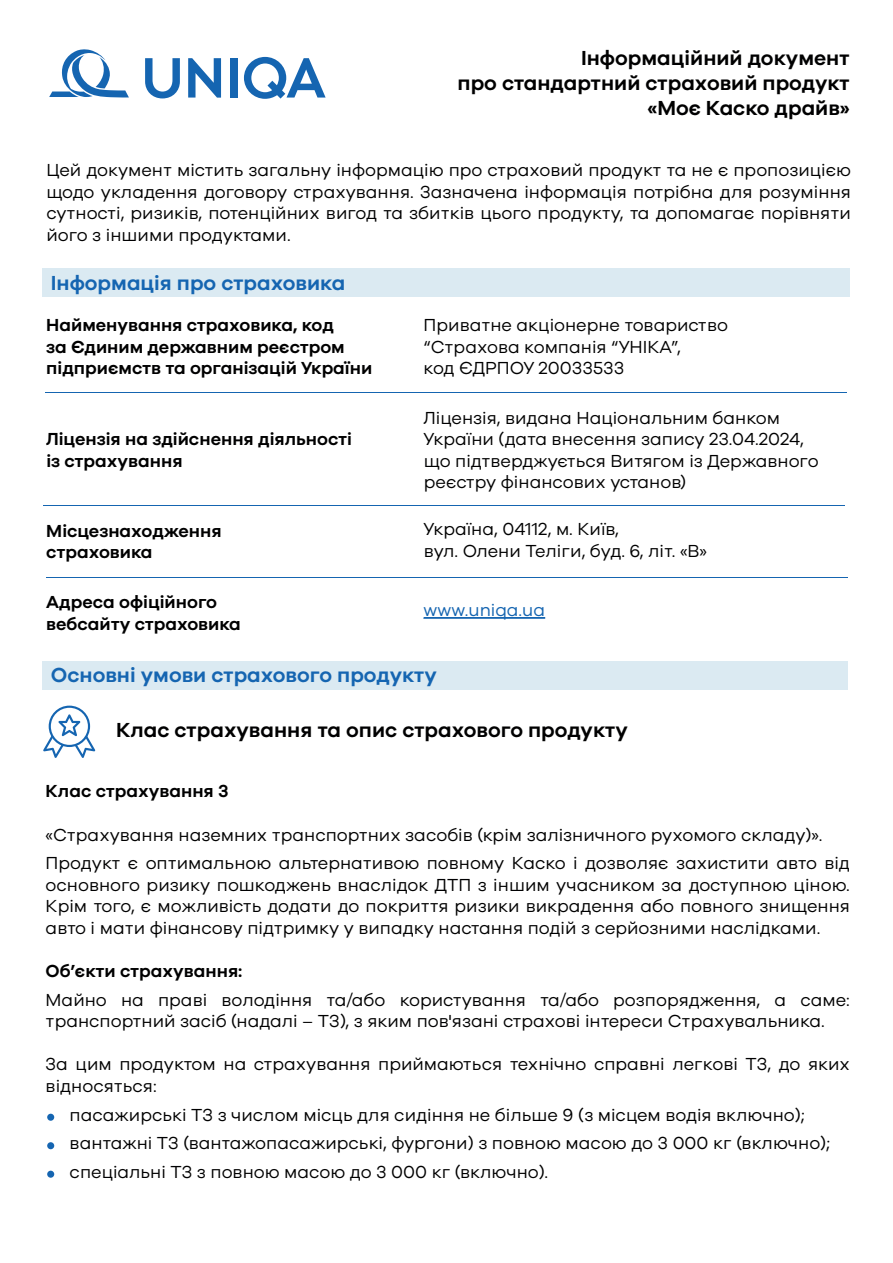
<style>
.page{position:relative;width:893px;height:1263px;background:#fff}
.page>*{position:absolute;margin:0;border:0;box-sizing:border-box;transform-origin:0 0}
.t1{font:600 21px/25.2px "UNIQA Galano";color:#000001;text-align:right}
.t2{font:600 21px "UNIQA Galano";color:#1565b1}
.t3{font:18px/21.6px "UNIQA Galano";color:#000001}
.t4{font:600 18px/21.6px "UNIQA Galano";color:#000001}
.t5{font:18px "UNIQA Galano";color:#1565b1}
</style>
<div class="page">
<div style="left:42px;top:269px;width:808px;height:28px;background:#dbeaf2"></div>
<svg style="left:49px;top:49px;width:80px;height:49px"></svg>
<svg style="left:145px;top:58px;width:35px;height:40px"></svg>
<svg style="left:188px;top:58px;width:33px;height:40px"></svg>
<div style="left:230px;top:58px;width:7px;height:40px;background:#1565b1"></div>
<svg style="left:244px;top:57px;width:82px;height:42px"></svg>
<hr style="left:46px;top:392px;width:801px;height:1px;background:#1565b1">
<hr style="left:46px;top:577px;width:801px;height:1px;background:#1565b1">
<svg style="left:424px;top:617px;width:121px;height:1px"></svg>
<div style="left:42px;top:661px;width:805px;height:28px;background:#dbeaf2"></div>
<svg style="left:43px;top:706px;width:52px;height:52px"></svg>
<hr style="left:44px;top:505px;width:801px;height:1px;background:#1565b1">
<div style="left:47px;top:1114px;width:7px;height:7px;background:#1565b1;border-radius:50%"></div>
<div style="left:47px;top:1142px;width:7px;height:7px;background:#1565b1;border-radius:50%"></div>
<div style="left:47px;top:1171px;width:7px;height:7px;background:#1565b1;border-radius:50%"></div>
<p class="t1" style="left:458px;top:45px;width:394px">Інформаційний документ<br>про стандартний страховий продукт «Моє Каско драйв»</p>
<p class="t3" style="left:46px;top:159px;width:806px;text-align:justify">Цей документ містить загальну інформацію про страховий продукт та не є пропозицією щодо укладення договору страхування. Зазначена інформація потрібна для розуміння сутності, ризиків, потенційних вигод та збитків цього продукту, та допомагає порівняти його з іншими продуктами.</p>
<p class="t2" style="left:51px;top:270px;width:296px">Інформація про страховика</p>
<p class="t4" style="left:46px;top:314px;width:328px">Найменування страховика, код<br>за Єдиним державним реєстром підприємств та організацій України</p>
<p class="t3" style="left:424px;top:314px;width:306px">Приватне акціонерне товариство “Страхова компанія “УНІКА”,<br>код ЄДРПОУ 20033533</p>
<p class="t4" style="left:46px;top:428px;width:307px">Ліцензія на здійснення діяльності із страхування</p>
<p class="t3" style="left:424px;top:406px;width:396px">Ліцензія, видана Національним банком України (дата внесення запису 23.04.2024, що підтверджується Витягом із Державного реєстру фінансових установ)</p>
<p class="t4" style="left:46px;top:519px;width:177px">Місцезнаходження страховика</p>
<p class="t3" style="left:424px;top:518px;width:285px">Україна, 04112, м. Київ,<br>вул. Олени Теліги, буд. 6, літ. «В»</p>
<p class="t4" style="left:46px;top:591px;width:196px">Адреса офіційного вебсайту страховика</p>
<p class="t5" style="left:424px;top:599px;width:123px">www.uniqa.ua</p>
<p class="t2" style="left:51px;top:662px;width:388px">Основні умови страхового продукту</p>
<p class="t1" style="left:116px;top:716px;width:513px">Клас страхування та опис страхового продукту</p>
<p class="t4" style="left:46px;top:780px;width:184px">Клас страхування 3</p>
<p class="t3" style="left:46px;top:820px;width:806px;line-height:28.5px">«Страхування наземних транспортних засобів (крім залізничного рухомого складу)».<br>Продукт є оптимальною альтернативою повному Каско і дозволяє захистити авто від</p>
<p class="t3" style="left:46px;top:873px;width:806px;text-align:justify">основного ризику пошкоджень внаслідок ДТП з іншим учасником за доступною ціною.<br>Крім того, є можливість додати до покриття ризики викрадення або повного знищення авто і мати фінансову підтримку у випадку настання подій з серйозними наслідками.</p>
<p class="t4" style="left:46px;top:960px;width:198px">Об’єкти страхування:</p>
<p class="t3" style="left:46px;top:988px;width:806px">Майно на праві володіння та/або користування та/або розпорядження, а саме: транспортний засіб (надалі – ТЗ), з яким пов'язані страхові інтереси Страхувальника.</p>
<p class="t3" style="left:46px;top:1053px;width:806px">За цим продуктом на страхування приймаються технічно справні легкові ТЗ, до яких відносяться:</p>
<p class="t3" style="left:70px;top:1100px;width:762px;line-height:28.5px">пасажирські ТЗ з числом місць для сидіння не більше 9 (з місцем водія включно); вантажні ТЗ (вантажопасажирські, фургони) з повною масою до 3 000 кг (включно); спеціальні ТЗ з повною масою до 3 000 кг (включно).</p>
</div>
